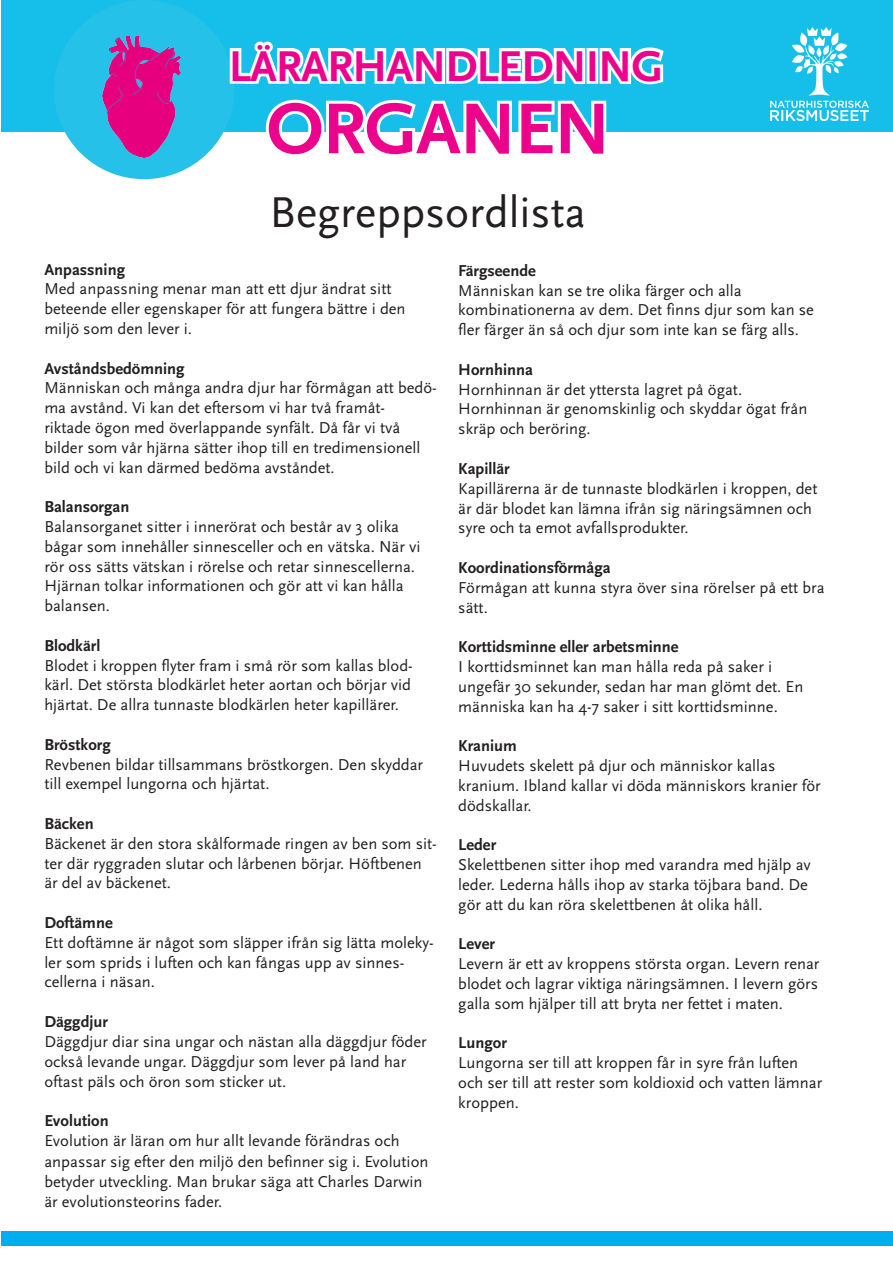
<style>
.page{position:relative;width:893px;height:1263px;background:#fff}
.page>*{position:absolute;margin:0;border:0;box-sizing:border-box;transform-origin:0 0}
.t1{font:700 75px "Scala Sans Pro";letter-spacing:-.02em;color:#ed028c}
.t2{font:700 45px "Scala Sans Pro";letter-spacing:-.02em;color:#ed028c}
.t3{font:45px "Scala Sans Pro";color:#231f20}
.t4{font:16.5px/19.8px "Scala Sans Pro";color:#231f20}
.t5{font:700 16.5px "Scala Sans Pro";color:#231f20}
</style>
<div class="page">
<div style="left:1px;top:1231px;width:892px;height:14px;background:#00aeef"></div>
<div style="left:1px;top:0;width:892px;height:131px;background:#15bfe9"></div>
<div style="left:54px;top:0;width:180px;height:179px;background:#25c1e9;border-radius:50%"></div>
<img style="left:103px;top:36px;width:78px;height:121px">
<svg style="left:227px;top:41px;width:440px;height:91px"></svg>
<img style="left:771px;top:27px;width:97px;height:93px">
<h2 class="t2" style="left:229px;top:39px;width:436px">LÄRARHANDLEDNING</h2>
<h1 class="t1" style="left:266px;top:84px;width:346px">ORGANEN</h1>
<h2 class="t3" style="left:270px;top:186px;width:318px">Begreppsordlista</h2>
<p class="t5" style="left:44px;top:259px;width:82px">Anpassning</p>
<p class="t4" style="left:44px;top:279px;width:363px">Med anpassning menar man att ett djur ändrat sitt beteende eller egenskaper för att fungera bättre i den miljö som den lever i.</p>
<p class="t5" style="left:44px;top:358px;width:142px">Avståndsbedömning</p>
<p class="t4" style="left:44px;top:378px;width:394px">Människan och många andra djur har förmågan att bedö&shy;ma avstånd. Vi kan det eftersom vi har två framåt-<br>riktade ögon med överlappande synfält. Då får vi två bilder som vår hjärna sätter ihop till en tredimensionell bild och vi kan därmed bedöma avståndet.</p>
<p class="t5" style="left:44px;top:497px;width:87px">Balansorgan</p>
<p class="t4" style="left:44px;top:517px;width:378px">Balansorganet sitter i innerörat och består av 3 olika bågar som innehåller sinnesceller och en vätska. När vi rör oss sätts vätskan i rörelse och retar sinnescellerna.<br>Hjärnan tolkar informationen och gör att vi kan hålla balansen.</p>
<p class="t5" style="left:44px;top:636px;width:58px">Blodkärl</p>
<p class="t4" style="left:44px;top:655px;width:370px;text-align:justify">Blodet i kroppen flyter fram i små rör som kallas blod&shy;kärl. Det största blodkärlet heter aortan och börjar vid hjärtat. De allra tunnaste blodkärlen heter kapillärer.</p>
<p class="t5" style="left:44px;top:735px;width:68px">Bröstkorg</p>
<p class="t4" style="left:44px;top:754px;width:380px">Revbenen bildar tillsammans bröstkorgen. Den skyddar till exempel lungorna och hjärtat.</p>
<p class="t5" style="left:44px;top:814px;width:51px">Bäcken</p>
<p class="t4" style="left:44px;top:833px;width:394px">Bäckenet är den stora skålformade ringen av ben som sit&shy;ter där ryggraden slutar och lårbenen börjar. Höftbenen är del av bäckenet.</p>
<p class="t5" style="left:44px;top:913px;width:70px">Doftämne</p>
<p class="t4" style="left:44px;top:932px;width:391px">Ett doftämne är något som släpper ifrån sig lätta moleky&shy;ler som sprids i luften och kan fångas upp av sinnes&shy;cellerna i näsan.</p>
<p class="t5" style="left:44px;top:1012px;width:65px">Däggdjur</p>
<p class="t4" style="left:44px;top:1031px;width:384px">Däggdjur diar sina ungar och nästan alla däggdjur föder också levande ungar. Däggdjur som lever på land har oftast päls och öron som sticker ut.</p>
<p class="t5" style="left:44px;top:1111px;width:66px">Evolution</p>
<p class="t4" style="left:44px;top:1131px;width:386px;line-height:20.2px">Evolution är läran om hur allt levande förändras och anpassar sig efter den miljö den befinner sig i. Evolution betyder utveckling. Man brukar säga att Charles Darwin är evolutionsteorins fader.</p>
<p class="t5" style="left:458px;top:261px;width:79px">Färgseende</p>
<p class="t4" style="left:458px;top:280px;width:357px">Människan kan se tre olika färger och alla kombinationerna av dem. Det finns djur som kan se fler färger än så och djur som inte kan se färg alls.</p>
<p class="t5" style="left:458px;top:360px;width:76px">Hornhinna</p>
<p class="t4" style="left:458px;top:379px;width:351px">Hornhinnan är det yttersta lagret på ögat.<br>Hornhinnan är genomskinlig och skyddar ögat från skräp och beröring.</p>
<p class="t5" style="left:458px;top:459px;width:53px">Kapillär</p>
<p class="t4" style="left:458px;top:478px;width:361px">Kapillärerna är de tunnaste blodkärlen i kroppen, det är där blodet kan lämna ifrån sig näringsämnen och syre och ta emot avfallsprodukter.</p>
<p class="t5" style="left:458px;top:558px;width:154px">Koordinationsförmåga</p>
<p class="t4" style="left:458px;top:577px;width:368px">Förmågan att kunna styra över sina rörelser på ett bra sätt.</p>
<p class="t5" style="left:458px;top:637px;width:222px">Korttidsminne eller arbetsminne</p>
<p class="t4" style="left:458px;top:657px;width:347px">I korttidsminnet kan man hålla reda på saker i ungefär 30 sekunder, sedan har man glömt det. En människa kan ha 4-7 saker i sitt korttidsminne.</p>
<p class="t5" style="left:458px;top:736px;width:60px">Kranium</p>
<p class="t4" style="left:458px;top:756px;width:364px">Huvudets skelett på djur och människor kallas kranium. Ibland kallar vi döda människors kranier för dödskallar.</p>
<p class="t5" style="left:458px;top:835px;width:39px">Leder</p>
<p class="t4" style="left:458px;top:855px;width:354px">Skelettbenen sitter ihop med varandra med hjälp av leder. Lederna hålls ihop av starka töjbara band. De gör att du kan röra skelettbenen åt olika håll.</p>
<p class="t5" style="left:458px;top:934px;width:38px">Lever</p>
<p class="t4" style="left:458px;top:954px;width:363px;text-align:justify">Levern är ett av kroppens största organ. Levern renar blodet och lagrar viktiga näringsämnen. I levern görs galla som hjälper till att bryta ner fettet i maten.</p>
<p class="t5" style="left:458px;top:1033px;width:50px">Lungor</p>
<p class="t4" style="left:458px;top:1053px;width:365px">Lungorna ser till att kroppen får in syre från luften och ser till att rester som koldioxid och vatten lämnar kroppen.</p>
</div>
